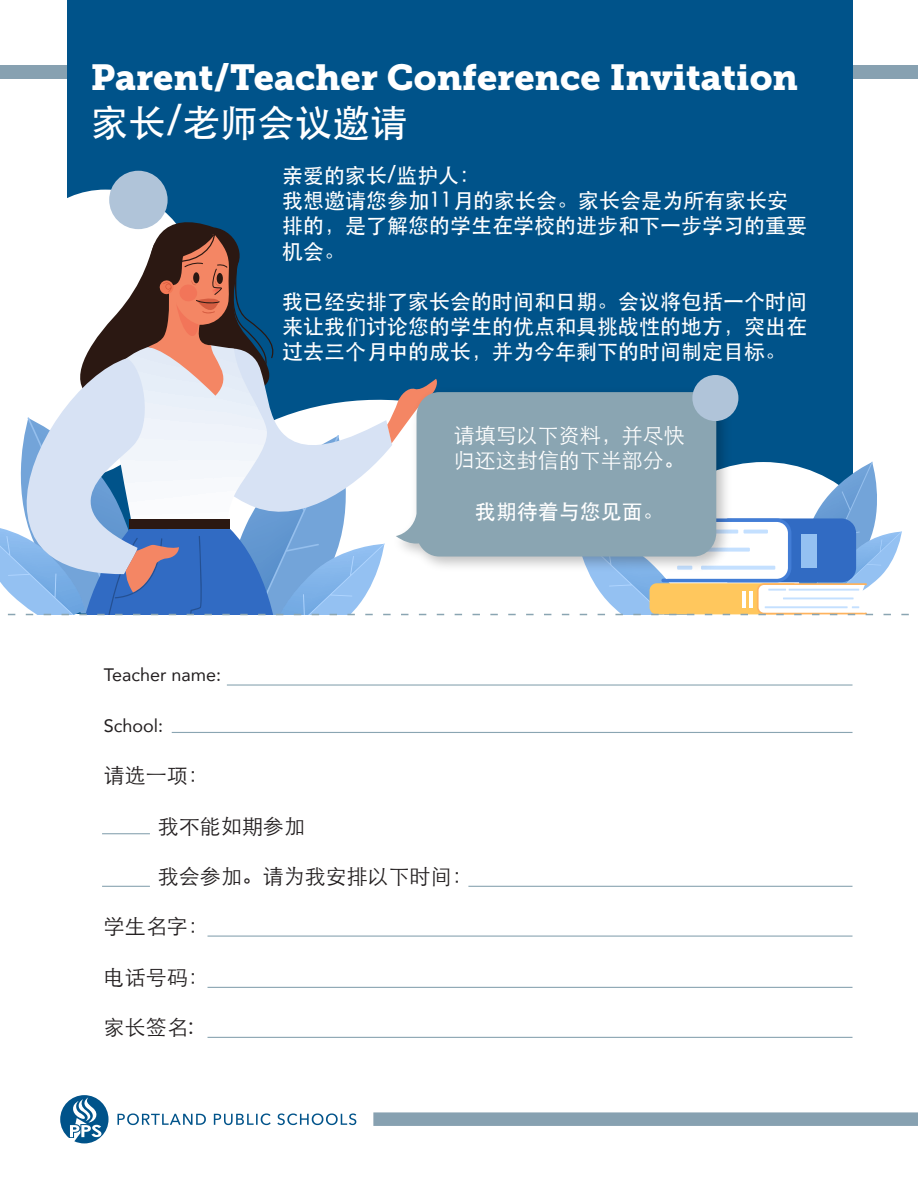
<style>
.page{position:relative;width:918px;height:1188px;background:#fff}
.page>*{position:absolute;margin:0;border:0;box-sizing:border-box;transform-origin:0 0}
.t1{font:500 37.5px "ST Heiti SC";color:#fff}
.t2{font:36px "Museo Slab 900";color:#fff}
.t3{font:500 21px/25.2px "ST Heiti SC";color:#fff}
.t4{font:300 21px "ST Heiti SC";color:#231f20}
.t5{font:300 21px/25.2px "ST Heiti SC";color:#fff}
.t6{font:18px "Avenir";color:#231f20}
</style>
<div class="page">
<svg style="left:60px;top:1095px;width:49px;height:48px"></svg>
<svg style="left:117px;top:1113px;width:239px;height:12px"></svg>
<div style="left:0;top:65px;width:918px;height:14px;background:#87a1b1"></div>
<div style="left:373px;top:1112px;width:545px;height:14px;background:#87a1b1"></div>
<div style="left:67px;top:0;width:786px;height:614px;background:#00538a"></div>
<hr style="left:227px;top:684px;width:626px;height:2px;background:#8aa5b2">
<hr style="left:172px;top:732px;width:681px;height:1px;background:#8aa5b2">
<hr style="left:208px;top:936px;width:645px;height:1px;background:#8aa5b2">
<hr style="left:208px;top:987px;width:645px;height:1px;background:#8aa5b2">
<hr style="left:208px;top:1037px;width:645px;height:1px;background:#8aa5b2">
<hr style="left:468px;top:886px;width:385px;height:1px;background:#8aa5b2">
<hr style="left:102px;top:886px;width:48px;height:1px;background:#8aa5b2">
<hr style="left:102px;top:833px;width:48px;height:1px;background:#8aa5b2">
<div style="left:15px;top:190px;width:181px;height:181px;background:#fff;border-radius:50%"></div>
<div style="left:109px;top:171px;width:59px;height:58px;background:#b0c4d9;border-radius:50%"></div>
<svg style="left:0;top:209px;width:909px;height:406px"></svg>
<p class="t2" style="left:91px;top:57px;width:709px">Parent/Teacher Conference Invitation</p>
<p class="t1" style="left:91px;top:102px;width:318px">家长/老师会议邀请</p>
<p class="t3" style="left:282px;top:162px;width:526px">亲爱的家长/监护人：<br>我想邀请您参加11月的家长会。家长会是为所有家长安排的，是了解您的学生在学校的进步和下一步学习的重要机会。</p>
<p class="t3" style="left:282px;top:288px;width:526px;text-align:justify">我已经安排了家长会的时间和日期。会议将包括一个时间来让我们讨论您的学生的优点和具挑战性的地方，突出在过去三个月中的成长，并为今年剩下的时间制定目标。</p>
<p class="t5" style="left:454px;top:421px;width:232px">请填写以下资料，并尽快归还这封信的下半部分。</p>
<p class="t3" style="left:475px;top:498px;width:190px">我期待着与您见面。</p>
<p class="t6" style="left:104px;top:661px;width:119px">Teacher name:</p>
<p class="t6" style="left:104px;top:712px;width:61px">School:</p>
<p class="t4" style="left:104px;top:757px;width:106px">请选一项：</p>
<p class="t4" style="left:158px;top:808px;width:148px">我不能如期参加</p>
<p class="t4" style="left:158px;top:858px;width:316px">我会参加。请为我安排以下时间：</p>
<p class="t4" style="left:104px;top:909px;width:106px">学生名字：</p>
<p class="t4" style="left:104px;top:959px;width:106px">电话号码：</p>
<p class="t4" style="left:104px;top:1009px;width:91px">家长签名:</p>
</div>
